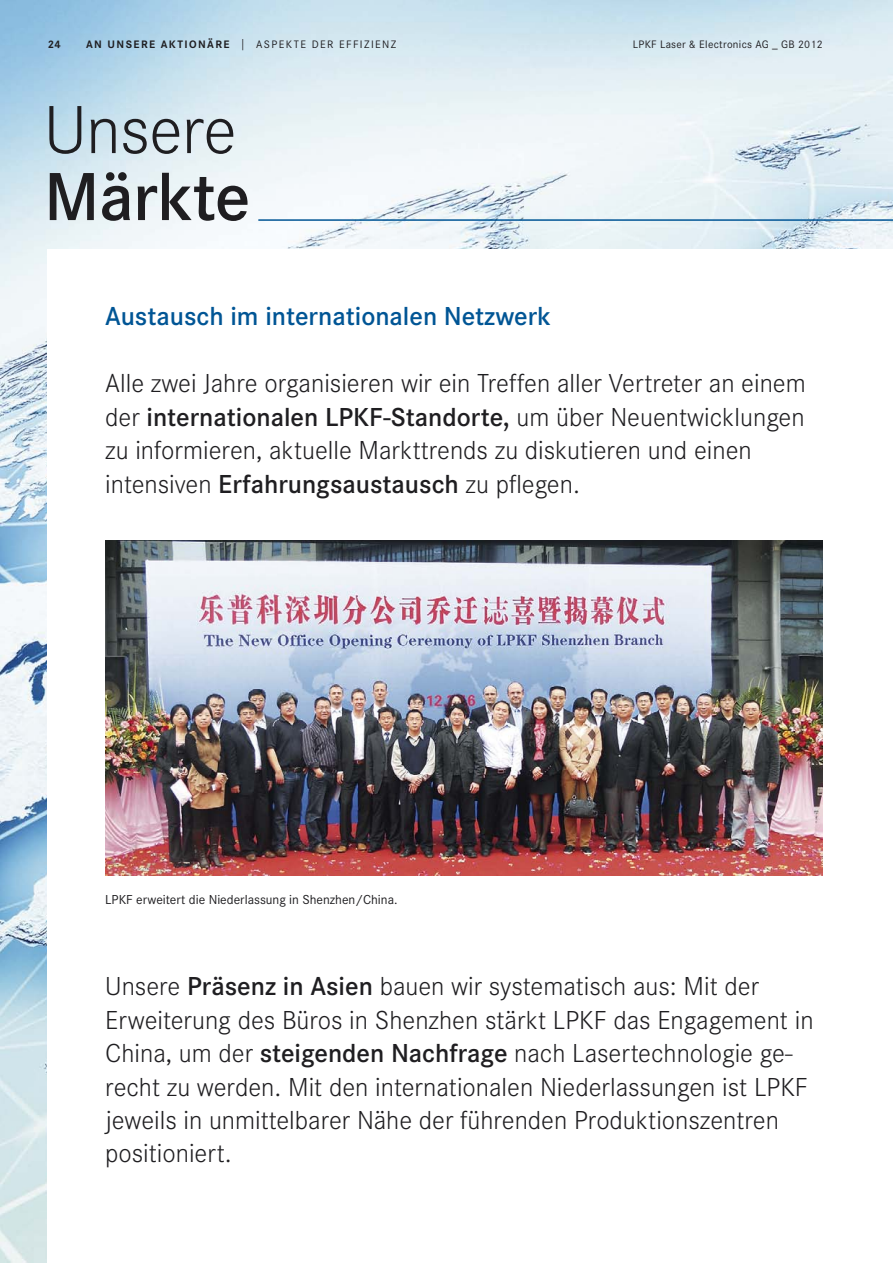
<style>
.page{position:relative;width:893px;height:1263px;background:#fff}
.page>*{position:absolute;margin:0;border:0;box-sizing:border-box;transform-origin:0 0}
.t1{font:300 70.5px "Corporate S";letter-spacing:-.01em;color:#1f1e21}
.t2{font:600 70.5px "Corporate S";letter-spacing:-.01em;color:#1f1e21}
.t3{font:300 27px/33.5px "Corporate S";color:#1f1e21}
.t4{font:600 27px "Corporate S";color:#005595}
.t5{font:13.5px "Corporate S";color:#1f1e21}
.t6{font:11.25px "Corporate S";letter-spacing:.125em;color:#1f1e21}
.t7{font:11.25px "Corporate S";letter-spacing:.025em;color:#1f1e21}
.t8{font:700 11.25px "Corporate S";color:#1f1e21}
.s1{font-weight:700}
.s2{font-weight:300;font-size:13.5px}
.s3{font-weight:600}
</style>
<div class="page">
<img style="left:0;top:0;width:893px;height:1263px">
<hr style="left:258px;top:219px;width:635px;height:2px;background:#005595">
<div style="left:48px;top:249px;width:845px;height:1014px;background:#fff"></div>
<img style="left:105px;top:541px;width:718px;height:334px">
<p class="t8" style="left:48px;top:37px;width:14px">24</p>
<p class="t6" style="left:86px;top:37px;width:312px"><span class="s1">AN UNSERE AKTIONÄRE</span> <span class="s2">|</span> ASPEKTE DER EFFIZIENZ</p>
<p class="t7" style="left:633px;top:37px;width:191px">LPKF Laser &amp; Electronics AG _ GB 2012</p>
<h1 class="t1" style="left:44px;top:88px;width:194px">Unsere</h1>
<h1 class="t2" style="left:44px;top:154px;width:208px">Märkte</h1>
<p class="t4" style="left:105px;top:300px;width:447px">Austausch im internationalen Netzwerk</p>
<p class="t3" style="left:105px;top:366px;width:702px">Alle zwei Jahre organisieren wir ein Treffen aller Vertreter an einem der <span class="s3">internationalen LPKF-Standorte,</span> um über Neuentwicklungen zu informieren, aktuelle Markttrends zu diskutieren und einen intensiven <span class="s3">Erfahrungsaustausch</span> zu pflegen.</p>
<p class="t5" style="left:105px;top:892px;width:294px">LPKF erweitert die Niederlassung in Shenzhen/China.</p>
<p class="t3" style="left:105px;top:969px;width:710px">Unsere <span class="s3">Präsenz in Asien</span> bauen wir systematisch aus: Mit der Erweiterung des Büros in Shenzhen stärkt LPKF das Engagement in China, um der <span class="s3">steigenden Nachfrage</span> nach Lasertechnologie ge&shy;recht zu werden. Mit den internationalen Niederlassungen ist LPKF jeweils in unmittelbarer Nähe der führenden Produktionszentren positioniert.</p>
</div>
